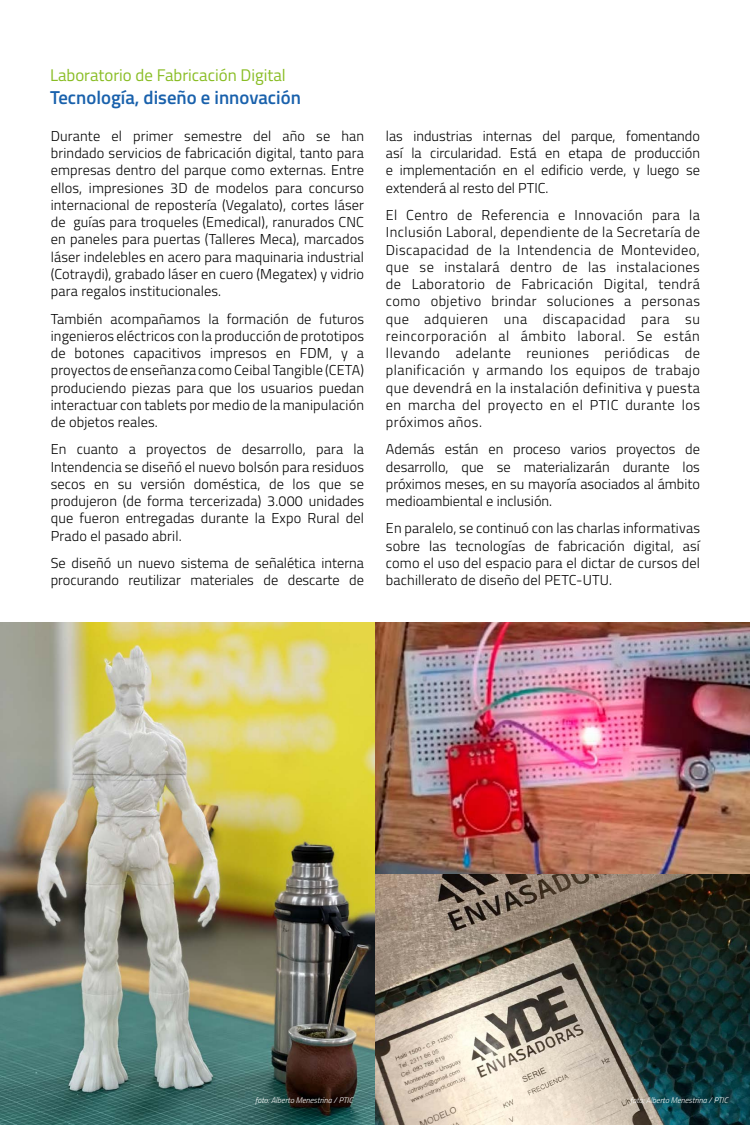
<style>
.page{position:relative;width:750px;height:1125px;background:#fff}
.page>*{position:absolute;margin:0;border:0;box-sizing:border-box;transform-origin:0 0}
.t1{font:600 18.75px "Titillium";color:#1961ac}
.t2{font:16.88px "Titillium";color:#89bd24}
.t3{font:300 14.38px/17.2px "Titillium";letter-spacing:.01em;color:#000;text-align:justify}
.t4{font:italic 300 8.12px "Titillium";color:#fff}
</style>
<div class="page">
<img style="left:1px;top:623px;width:749px;height:502px">
<p class="t2" style="left:50px;top:63px;width:237px">Laboratorio de Fabricación Digital</p>
<h1 class="t1" style="left:50px;top:83px;width:252px">Tecnología, diseño e innovación</h1>
<p class="t3" style="left:51px;top:127px;width:315px">Durante el primer semestre del año se han brindado servicios de fabricación digital, tanto para empresas dentro del parque como externas. Entre ellos, impresiones 3D de modelos para concurso internacional de repostería (Vegalato), cortes láser de guías para troqueles (Emedical), ranurados CNC en paneles para puertas (Talleres Meca), marcados láser indelebles en acero para maquinaria industrial (Cotraydi), grabado láser en cuero (Megatex) y vidrio para regalos institucionales.</p>
<p class="t3" style="left:51px;top:309px;width:315px">También acompañamos la formación de futuros ingenieros eléctricos con la producción de prototipos de botones capacitivos impresos en FDM, y a proyectos de enseñanza como Ceibal Tangible (CETA) produciendo piezas para que los usuarios puedan interactuar con tablets por medio de la manipulación de objetos reales.</p>
<p class="t3" style="left:51px;top:440px;width:315px">En cuanto a proyectos de desarrollo, para la Intendencia se diseñó el nuevo bolsón para residuos secos en su versión doméstica, de los que se produjeron (de forma tercerizada) 3.000 unidades que fueron entregadas durante la Expo Rural del Prado el pasado abril.</p>
<p class="t3" style="left:51px;top:553px;width:315px">Se diseñó un nuevo sistema de señalética interna procurando reutilizar materiales de descarte de</p>
<p class="t3" style="left:386px;top:127px;width:316px">las industrias internas del parque, fomentando así la circularidad. Está en etapa de producción e implementación en el edificio verde, y luego se extenderá al resto del PTIC.</p>
<p class="t3" style="left:386px;top:206px;width:316px">El Centro de Referencia e Innovación para la Inclusión Laboral, dependiente de la Secretaría de Discapacidad de la Intendencia de Montevideo, que se instalará dentro de las instalaciones de Laboratorio de Fabricación Digital, tendrá como objetivo brindar soluciones a personas que adquieren una discapacidad para su reincorporación al ámbito laboral. Se están llevando adelante reuniones periódicas de planificación y armando los equipos de trabajo que devendrá en la instalación definitiva y puesta en marcha del proyecto en el PTIC durante los próximos años.</p>
<p class="t3" style="left:386px;top:440px;width:316px">Además están en proceso varios proyectos de desarrollo, que se materializarán durante los próximos meses, en su mayoría asociados al ámbito medioambiental e inclusión.</p>
<p class="t3" style="left:386px;top:519px;width:316px">En paralelo, se continuó con las charlas informativas sobre las tecnologías de fabricación digital, así como el uso del espacio para el dictar de cursos del bachillerato de diseño del PETC-UTU.</p>
<p class="t4" style="left:255px;top:1094px;width:99px">foto: Alberto Menestrina / PTIC</p>
<p class="t4" style="left:630px;top:1094px;width:99px">foto: Alberto Menestrina / PTIC</p>
</div>
